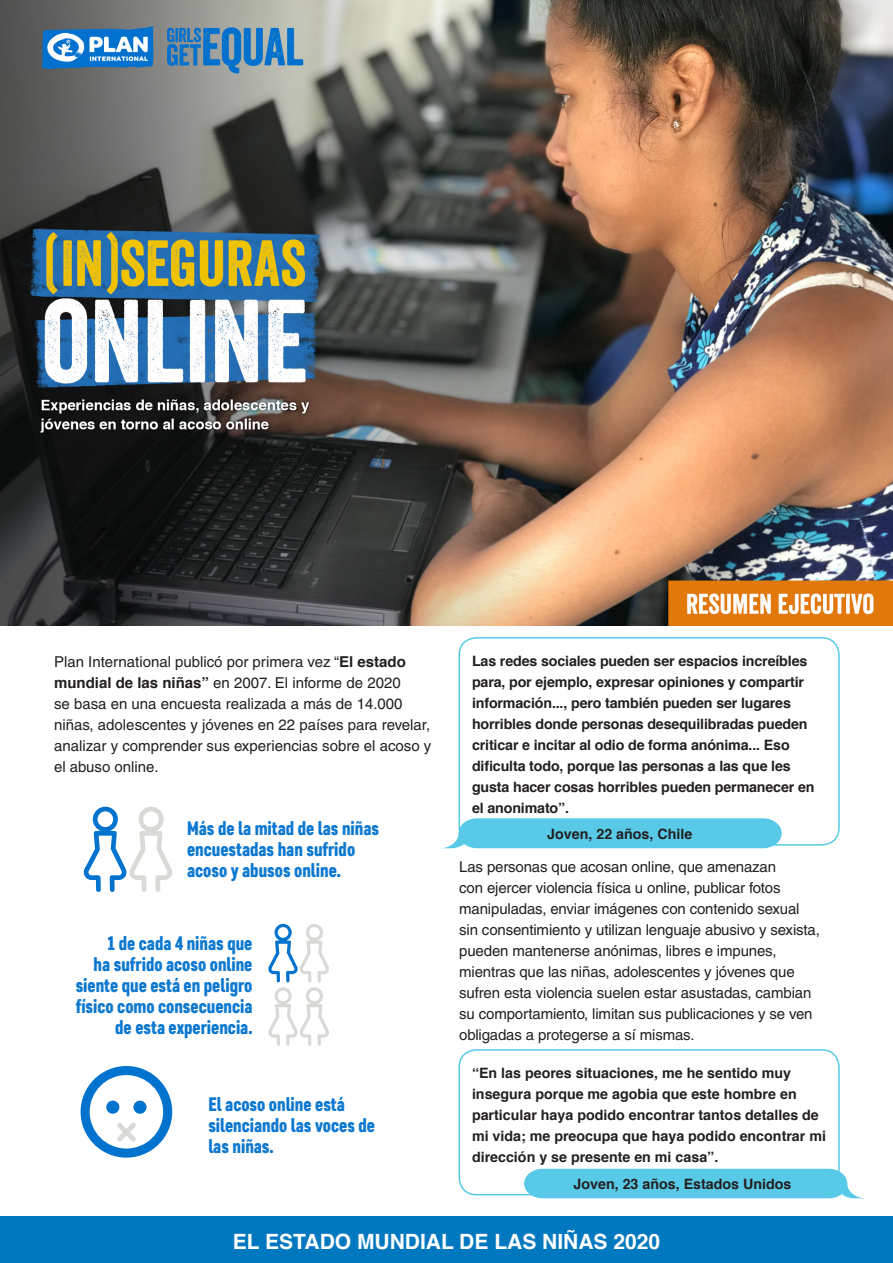
<style>
.page{position:relative;width:893px;height:1263px;background:#fff}
.page>*{position:absolute;margin:0;border:0;box-sizing:border-box;transform-origin:0 0}
.t1{font:700 21px "Helvetica";color:#fff}
.t2{font:19.5px/21px "Core Paint B3";color:#0072ce}
.t3{font:15px/21px "Helvetica";letter-spacing:-.01em;color:#231f20}
.Quote_-_background{font:700 14.25px/21px "Helvetica";letter-spacing:-.01em;color:#231f20}
.s1{font-weight:700}
</style>
<div class="page">
<img style="left:0;top:0;width:893px;height:625px">
<div style="left:0;top:1216px;width:893px;height:47px;background:#0078c0"></div>
<div style="left:458px;top:637px;width:382px;height:209px;border:2px solid #58cae7;border-radius:17px"></div>
<div style="left:458px;top:1049px;width:382px;height:146px;border:2px solid #58cae7;border-radius:17px"></div>
<svg style="left:443px;top:818px;width:339px;height:30px"></svg>
<svg style="left:268px;top:924px;width:61px;height:122px"></svg>
<svg style="left:83px;top:807px;width:89px;height:85px"></svg>
<svg style="left:81px;top:1066px;width:91px;height:91px"></svg>
<div style="left:524px;top:1169px;width:338px;height:29px;background:#58cae7"></div>
<p class="t3" style="left:54px;top:651px;width:379px">Plan International publicó por primera vez “<span class="s1">El estado mundial de las niñas”</span> en 2007. El informe de 2020<br>se basa en una encuesta realizada a más de 14.000 niñas, adolescentes y jóvenes en 22 países para revelar, analizar y comprender sus experiencias sobre el acoso y el abuso online.</p>
<p class="Quote_-_background" style="left:472px;top:650px;width:344px">Las redes sociales pueden ser espacios increíbles para, por ejemplo, expresar opiniones y compartir información..., pero también pueden ser lugares horribles donde personas desequilibradas pueden criticar e incitar al odio de forma anónima... Eso dificulta todo, porque las personas a las que les gusta hacer cosas horribles pueden permanecer en el anonimato”.</p>
<p class="t2" style="left:187px;top:818px;width:193px">Más de la mitad de las niñas</p>
<p class="Quote_-_background" style="left:547px;top:823px;width:146px">Joven, 22 años, Chile</p>
<p class="t2" style="left:187px;top:839px;width:170px">encuestadas han sufrido acoso y abusos online.</p>
<p class="t3" style="left:459px;top:856px;width:362px">Las personas que acosan online, que amenazan<br>con ejercer violencia física u online, publicar fotos manipuladas, enviar imágenes con contenido sexual sin consentimiento y utilizan lenguaje abusivo y sexista, pueden mantenerse anónimas, libres e impunes, mientras que las niñas, adolescentes y jóvenes que sufren esta violencia suelen estar asustadas, cambian su comportamiento, limitan sus publicaciones y se ven obligadas a protegerse a sí mismas.</p>
<p class="Quote_-_background" style="left:472px;top:1062px;width:355px">“En las peores situaciones, me he sentido muy insegura porque me agobia que este hombre en particular haya podido encontrar tantos detalles de mi vida; me preocupa que haya podido encontrar mi dirección y se presente en mi casa”.</p>
<p class="t2" style="left:76px;top:933px;width:178px;text-align:right">1 de cada 4 niñas que<br>ha sufrido acoso online siente que está en peligro físico como consecuencia de esta experiencia.</p>
<p class="t2" style="left:208px;top:1094px;width:168px">El acoso online está silenciando las voces de las niñas.</p>
<p class="Quote_-_background" style="left:574px;top:1174px;width:219px">Joven, 23 años, Estados Unidos</p>
<p class="t1" style="left:233px;top:1224px;width:429px">EL ESTADO MUNDIAL DE LAS NIÑAS 2020</p>
</div>
